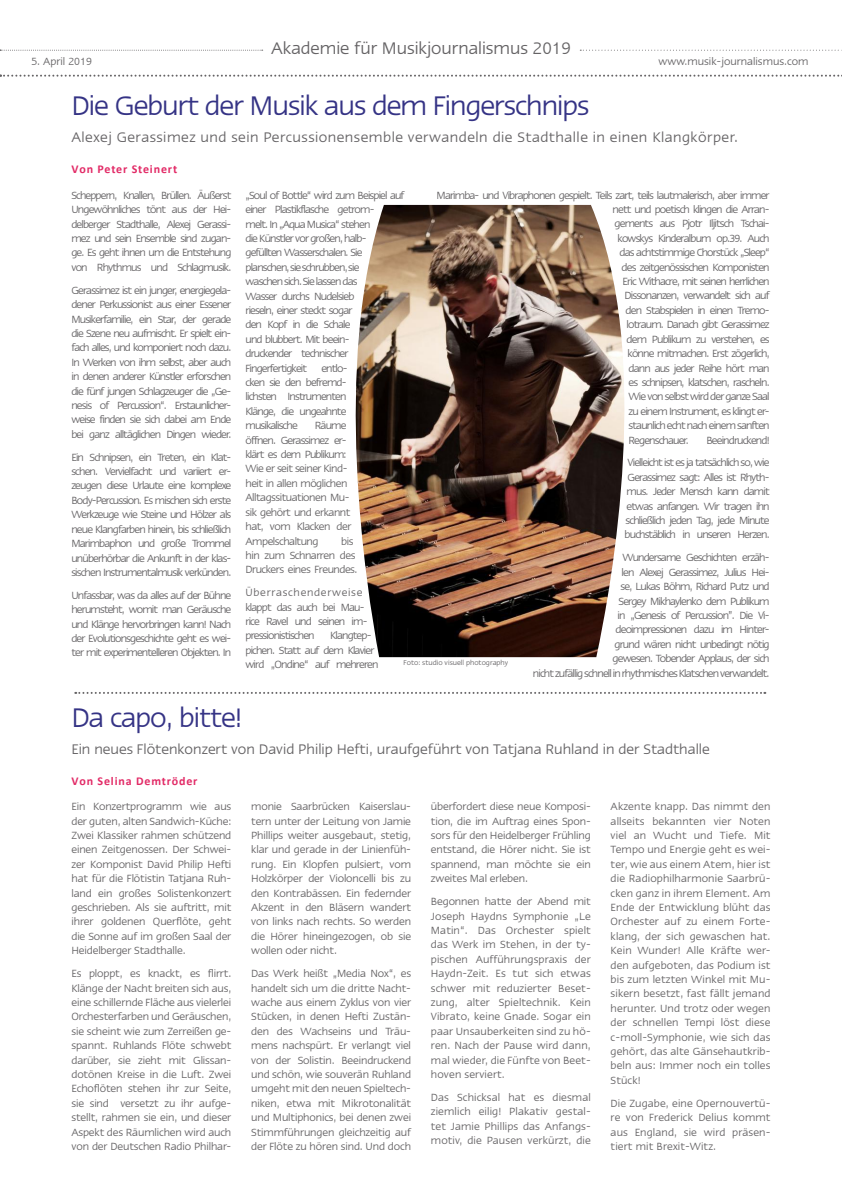
<style>
.page{position:relative;width:842px;height:1191px;background:#fff}
.page>*{position:absolute;margin:0;border:0;box-sizing:border-box;transform-origin:0 0}
.t1{font:31px "Linotype Ergo";letter-spacing:-.03em;color:#353385}
.t2{font:19.3px "Linotype Ergo";color:#656365}
.t3{font:16px "Linotype Ergo";letter-spacing:.005em;color:#656365}
.t4{font:16px "Linotype Ergo";letter-spacing:.03em;color:#656365}
.t5{font:12px/14.4px "Linotype Ergo";letter-spacing:-.07em;color:#656365;text-align:justify}
.t6{font:12px/14.4px "Linotype Ergo";letter-spacing:-.04em;color:#656365}
.t7{font:12px "Linotype Ergo";color:#656365}
.t8{font:700 12px "Calibri";letter-spacing:.07em;color:#e22a66}
.t9{font:8px "Linotype Ergo";color:#656365}
</style>
<div class="page">
<svg style="left:580px;top:50px;width:262px;height:1px"></svg>
<svg style="left:0;top:50px;width:263px;height:1px"></svg>
<svg style="left:0;top:75px;width:842px;height:2px"></svg>
<img style="left:355px;top:205px;width:270px;height:452px">
<svg style="left:75px;top:692px;width:690px;height:2px"></svg>
<h2 class="t2" style="left:271px;top:38px;width:301px">Akademie für Musikjournalismus 2019</h2>
<p class="t7" style="left:31px;top:55px;width:62px">5. April 2019</p>
<p class="t7" style="left:659px;top:55px;width:151px">www.musik-journalismus.com</p>
<h1 class="t1" style="left:71px;top:89px;width:519px">Die Geburt der Musik aus dem Fingerschnips</h1>
<h3 class="t4" style="left:71px;top:128px;width:668px">Alexej Gerassimez und sein Percussionensemble verwandeln die Stadthalle in einen Klangkörper.</h3>
<p class="t8" style="left:71px;top:161px;width:107px">Von Peter Steinert</p>
<p class="t5" style="left:71px;top:188px;width:161px">Scheppern, Knallen, Brüllen. Äußerst Ungewöhnliches tönt aus der Hei&shy;delberger Stadthalle, Alexej Gerassi&shy;mez und sein Ensemble sind zugan&shy;ge. Es geht ihnen um die Entstehung von Rhythmus und Schlagmusik.</p>
<p class="t5" style="left:71px;top:283px;width:161px">Gerassimez ist ein junger, energiegela&shy;dener Perkussionist aus einer Essener Musikerfamilie, ein Star, der gerade die Szene neu aufmischt. Er spielt ein&shy;fach alles, und komponiert noch dazu.<br>In Werken von ihm selbst, aber auch in denen anderer Künstler erforschen die fünf jungen Schlagzeuger die „Ge&shy;nesis of Percussion“. Erstaunlicher&shy;weise finden sie sich dabei am Ende bei ganz alltäglichen Dingen wieder.</p>
<p class="t5" style="left:71px;top:449px;width:161px">Ein Schnipsen, ein Treten, ein Klat&shy;schen. Vervielfacht und variiert er&shy;zeugen diese Urlaute eine komplexe Body-Percussion. Es mischen sich erste Werkzeuge wie Steine und Hölzer als neue Klangfarben hinein, bis schließlich Marimbaphon und große Trommel unüberhörbar die Ankunft in der klas&shy;sischen Instrumentalmusik verkünden.</p>
<p class="t5" style="left:71px;top:588px;width:161px">Unfassbar, was da alles auf der Bühne herumsteht, womit man Geräusche und Klänge hervorbringen kann! Nach der Evolutionsgeschichte geht es wei&shy;ter mit experimentelleren Objekten. In</p>
<p class="t5" style="left:437px;top:188px;width:334px">Marimba- und Vibraphonen gespielt. Teils zart, teils lautmalerisch, aber immer</p>
<p class="t5" style="left:613px;top:202px;width:158px">nett und poetisch klingen die Arran-</p>
<p class="t5" style="left:615px;top:216px;width:156px">gements aus Pjotr Iljitsch Tschai-</p>
<p class="t5" style="left:618px;top:231px;width:154px">kowskys Kinderalbum op.39. Auch</p>
<p class="t5" style="left:620px;top:245px;width:152px">das achtstimmige Chorstück „Sleep“</p>
<p class="t5" style="left:622px;top:260px;width:150px">des zeitgenössischen Komponisten</p>
<p class="t5" style="left:623px;top:274px;width:149px">Eric Withacre, mit seinen herrlichen</p>
<p class="t5" style="left:625px;top:288px;width:147px">Dissonanzen, verwandelt sich auf</p>
<p class="t5" style="left:626px;top:303px;width:145px">den Stabspielen in einen Tremo-</p>
<p class="t5" style="left:627px;top:317px;width:144px">lotraum. Danach gibt Gerassimez</p>
<p class="t5" style="left:627px;top:332px;width:145px">dem Publikum zu verstehen, es</p>
<p class="t5" style="left:628px;top:346px;width:144px">könne mitmachen. Erst zögerlich,</p>
<p class="t5" style="left:629px;top:360px;width:143px">dann aus jeder Reihe hört man</p>
<p class="t5" style="left:629px;top:375px;width:142px">es schnipsen, klatschen, rascheln.</p>
<p class="t5" style="left:629px;top:389px;width:142px">Wie von selbst wird der ganze Saal</p>
<p class="t5" style="left:629px;top:404px;width:142px">zu einem Instrument, es klingt er-</p>
<p class="t5" style="left:629px;top:418px;width:143px">staunlich echt nach einem sanften</p>
<p class="t5" style="left:629px;top:432px;width:62px">Regenschauer.</p>
<p class="t5" style="left:245px;top:188px;width:160px;text-align:left">„Soul of Bottle“ wird zum Beispiel auf einer Plastikflasche getrom-<br>melt. In „Aqua Musica“ stehen<br>die Künstler vor großen, halb&shy;gefüllten Wasserschalen. Sie planschen, sie schrubben, sie<br>waschen sich. Sie lassen das<br>Wasser durchs Nudelsieb<br>rieseln, einer steckt sogar<br>den Kopf in die Schale<br>und blubbert. Mit beein-<br>druckender technischer<br>Fingerfertigkeit entlo-<br>cken sie den befremd-<br>lichsten Instrumenten<br>Klänge, die ungeahnte<br>musikalische</p>
<p class="t6" style="left:245px;top:418px;width:107px;text-indent:69px">Räume öffnen. Gerassimez er&shy;klärt es dem Publikum:<br>Wie er seit seiner Kind&shy;heit in allen möglichen<br>Alltagssituationen Mu&shy;sik gehört und erkannt hat, vom Klacken der<br>Ampelschaltung</p>
<p class="t5" style="left:628px;top:428px;width:144px;line-height:22.9px;text-align:right">Beeindruckend!<br>Vielleicht ist es ja tatsächlich so, wie</p>
<p class="t5" style="left:625px;top:470px;width:147px">Gerassimez sagt: Alles ist Rhyth&shy;mus. Jeder Mensch kann damit etwas anfangen. Wir tragen ihn schließlich jeden Tag, jede Minute buchstäblich in unseren Herzen.</p>
<p class="t5" style="left:533px;top:550px;width:238px;text-align:right">Wundersame Geschichten erzäh-<br>len Alexej Gerassimez, Julius Hei-<br>se, Lukas Böhm, Richard Putz und<br>Sergey Mikhaylenko dem Publikum<br>in „Genesis of Percussion”. Die Vi-<br>deoimpressionen dazu im Hinter-<br>grund wären nicht unbedingt nötig<br>gewesen. Tobender Applaus, der sich<br>nicht zufällig schnell in rhythmisches Klatschen verwandelt.</p>
<p class="t6" style="left:245px;top:533px;width:113px;text-indent:96px">bis hin zum Schnarren des<br>Druckers eines Freundes.</p>
<p class="t5" style="left:245px;top:585px;width:123px;text-align:left">Überraschenderweise klappt das auch bei Mau&shy;rice Ravel und seinen im&shy;pressionistischen</p>
<p class="t5" style="left:245px;top:628px;width:134px;text-align:left;text-indent:85px">Klangtep&shy;pichen. Statt auf dem Klavier wird „Ondine“ auf mehreren</p>
<p class="t9" style="left:404px;top:657px;width:106px">Foto: studio visuell photography</p>
<h1 class="t1" style="left:71px;top:701px;width:173px">Da capo, bitte!</h1>
<h3 class="t3" style="left:71px;top:740px;width:640px">Ein neues Flötenkonzert von David Philip Hefti, uraufgeführt von Tatjana Ruhland in der Stadthalle</h3>
<p class="t8" style="left:71px;top:773px;width:128px">Von Selina Demtröder</p>
<p class="t5" style="left:71px;top:799px;width:161px">Ein Konzertprogramm wie aus der guten, alten Sandwich-Küche:<br>Zwei Klassiker rahmen schützend einen Zeitgenossen. Der Schwei&shy;zer Komponist David Philip Hefti hat für die Flötistin Tatjana Ruh&shy;land ein großes Solistenkonzert geschrieben. Als sie auftritt, mit ihrer goldenen Querflöte, geht die Sonne auf im großen Saal der Heidelberger Stadthalle.</p>
<p class="t5" style="left:71px;top:966px;width:161px">Es ploppt, es knackt, es flirrt.<br>Klänge der Nacht breiten sich aus, eine schillernde Fläche aus vielerlei Orchesterfarben und Geräuschen, sie scheint wie zum Zerreißen ge&shy;spannt. Ruhlands Flöte schwebt darüber, sie zieht mit Glissan&shy;dotönen Kreise in die Luft. Zwei Echoflöten stehen ihr zur Seite, sie sind versetzt zu ihr aufge&shy;stellt, rahmen sie ein, und dieser Aspekt des Räumlichen wird auch von der Deutschen Radio Philhar-</p>
<p class="t5" style="left:251px;top:799px;width:161px">monie Saarbrücken Kaiserslau&shy;tern unter der Leitung von Jamie Phillips weiter ausgebaut, stetig, klar und gerade in der Linienfüh&shy;rung. Ein Klopfen pulsiert, vom Holzkörper der Violoncelli bis zu den Kontrabässen. Ein federnder Akzent in den Bläsern wandert von links nach rechts. So werden die Hörer hineingezogen, ob sie wollen oder nicht.</p>
<p class="t5" style="left:251px;top:966px;width:161px">Das Werk heißt „Media Nox“, es handelt sich um die dritte Nacht&shy;wache aus einem Zyklus von vier Stücken, in denen Hefti Zustän&shy;den des Wachseins und Träu&shy;mens nachspürt. Er verlangt viel von der Solistin. Beeindruckend und schön, wie souverän Ruhland umgeht mit den neuen Spieltech&shy;niken, etwa mit Mikrotonalität und Multiphonics, bei denen zwei Stimmführungen gleichzeitig auf der Flöte zu hören sind. Und doch</p>
<p class="t5" style="left:431px;top:799px;width:161px">überfordert diese neue Komposi&shy;tion, die im Auftrag eines Spon&shy;sors für den Heidelberger Frühling entstand, die Hörer nicht. Sie ist spannend, man möchte sie ein zweites Mal erleben.</p>
<p class="t5" style="left:431px;top:894px;width:161px">Begonnen hatte der Abend mit Joseph Haydns Symphonie „Le Matin“. Das Orchester spielt das Werk im Stehen, in der ty&shy;pischen Aufführungspraxis der Haydn-Zeit. Es tut sich etwas schwer mit reduzierter Beset&shy;zung, alter Spieltechnik. Kein Vibrato, keine Gnade. Sogar ein paar Unsauberkeiten sind zu hö&shy;ren. Nach der Pause wird dann, mal wieder, die Fünfte von Beet&shy;hoven serviert.</p>
<p class="t5" style="left:431px;top:1089px;width:161px">Das Schicksal hat es diesmal ziemlich eilig! Plakativ gestal&shy;tet Jamie Phillips das Anfangs&shy;motiv, die Pausen verkürzt, die</p>
<p class="t5" style="left:611px;top:799px;width:161px">Akzente knapp. Das nimmt den allseits bekannten vier Noten viel an Wucht und Tiefe. Mit Tempo und Energie geht es wei&shy;ter, wie aus einem Atem, hier ist die Radiophilharmonie Saarbrü&shy;cken ganz in ihrem Element. Am Ende der Entwicklung blüht das Orchester auf zu einem Forte&shy;klang, der sich gewaschen hat.<br>Kein Wunder! Alle Kräfte wer&shy;den aufgeboten, das Podium ist bis zum letzten Winkel mit Mu&shy;sikern besetzt, fast fällt jemand herunter. Und trotz oder wegen der schnellen Tempi löst diese c-moll-Symphonie, wie sich das gehört, das alte Gänsehautkrib&shy;beln aus: Immer noch ein tolles Stück!</p>
<p class="t5" style="left:611px;top:1095px;width:161px">Die Zugabe, eine Opernouvertü&shy;re von Frederick Delius kommt aus England, sie wird präsen&shy;tiert mit Brexit-Witz.</p>
</div>
